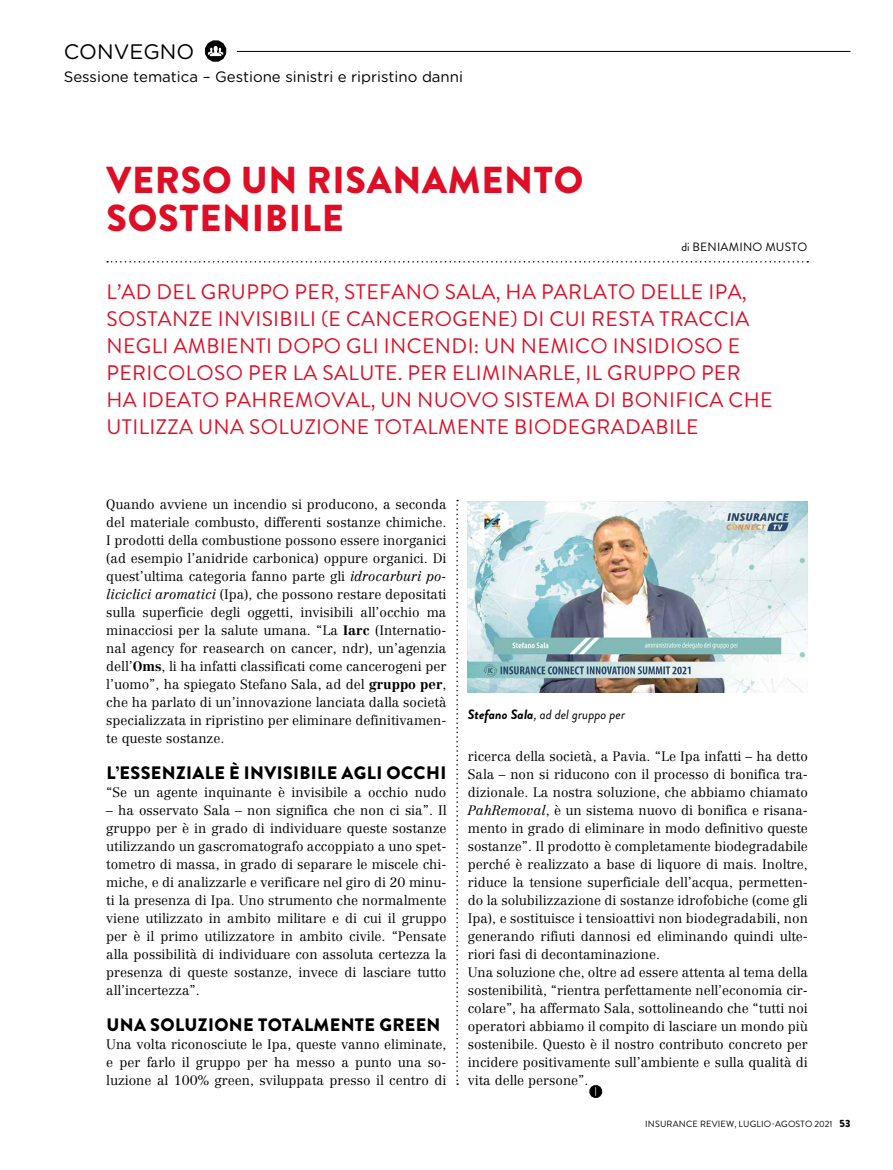
<style>
.page{position:relative;width:893px;height:1170px;background:#fff}
.page>*{position:absolute;margin:0;border:0;box-sizing:border-box;transform-origin:0 0}
.t1{font:900 37.5px/37.5px "Brandon Grotesque";letter-spacing:.02em;color:#de0e26}
.t2{font:21px/27px "Brandon Grotesque";letter-spacing:.02em;color:#de0e26}
.t3{font:21px "Gotham Rounded";color:#000}
.t4{font:900 18px "Brandon Grotesque";letter-spacing:.02em;color:#000}
.t5{font:15px "Gotham Rounded";color:#000}
.t6{font:300 13.5px/18px "Centennial LT Std";color:#000;text-align:justify}
.t7{font:italic 13.5px "Brandon Grotesque";color:#000}
.t8{font:12px "Brandon Grotesque";letter-spacing:.02em;color:#000}
.t9{font:9px "Brandon Grotesque";letter-spacing:.02em;color:#000}
.s1{font-style:italic}
.s2{font-weight:700}
.s3{font-weight:900;font-size:10.5px}
</style>
<div class="page">
<svg style="left:456px;top:500px;width:2px;height:584px"></svg>
<svg style="left:107px;top:261px;width:701px;height:1px"></svg>
<svg style="left:589px;top:1085px;width:13px;height:12px"></svg>
<svg style="left:205px;top:40px;width:21px;height:22px"></svg>
<hr style="left:237px;top:51px;width:613px;height:1px;background:#000">
<img style="left:468px;top:501px;width:340px;height:191px">
<h2 class="t3" style="left:64px;top:37px;width:132px">CONVEGNO</h2>
<p class="t5" style="left:64px;top:66px;width:401px">Sessione tematica – Gestione sinistri e ripristino danni</p>
<h1 class="t1" style="left:107px;top:162px;width:478px">VERSO UN RISANAMENTO<br>SOSTENIBILE</h1>
<p class="t8" style="left:681px;top:238px;width:127px">di BENIAMINO MUSTO</p>
<p class="t2" style="left:106px;top:278px;width:668px">L’AD DEL GRUPPO PER, STEFANO SALA, HA PARLATO DELLE IPA, SOSTANZE INVISIBILI (E CANCEROGENE) DI CUI RESTA TRACCIA NEGLI AMBIENTI DOPO GLI INCENDI: UN NEMICO INSIDIOSO E PERICOLOSO PER LA SALUTE. PER ELIMINARLE, IL GRUPPO PER HA IDEATO PAHREMOVAL, UN NUOVO SISTEMA DI BONIFICA CHE UTILIZZA UNA SOLUZIONE TOTALMENTE BIODEGRADABILE</p>
<p class="t6" style="left:106px;top:495px;width:342px">Quando avviene un incendio si producono, a seconda del materiale combusto, differenti sostanze chimiche.<br>I prodotti della combustione possono essere inorganici (ad esempio l’anidride carbonica) oppure organici. Di quest’ultima categoria fanno parte gli <span class="s1">idrocarburi po&shy;liciclici aromatici</span> (Ipa), che possono restare depositati sulla superficie degli oggetti, invisibili all’occhio ma minacciosi per la salute umana. “La <span class="s2">Iarc</span> (Internatio&shy;nal agency for reasearch on cancer, ndr), un’agenzia dell’<span class="s2">Oms</span>, li ha infatti classificati come cancerogeni per l’uomo”, ha spiegato Stefano Sala, ad del <span class="s2">gruppo per</span>, che ha parlato di un’innovazione lanciata dalla società specializzata in ripristino per eliminare definitivamen&shy;te queste sostanze.</p>
<h3 class="t4" style="left:106px;top:759px;width:341px">L’ESSENZIALE È INVISIBILE AGLI OCCHI</h3>
<p class="t6" style="left:106px;top:783px;width:342px">“Se un agente inquinante è invisibile a occhio nudo</p>
<p class="t6" style="left:106px;top:801px;width:342px">– ha osservato Sala – non significa che non ci sia”. Il gruppo per è in grado di individuare queste sostanze utilizzando un gascromatografo accoppiato a uno spet&shy;tometro di massa, in grado di separare le miscele chi&shy;miche, e di analizzarle e verificare nel giro di 20 minu&shy;ti la presenza di Ipa. Uno strumento che normalmente viene utilizzato in ambito militare e di cui il gruppo per è il primo utilizzatore in ambito civile. “Pensate alla possibilità di individuare con assoluta certezza la presenza di queste sostanze, invece di lasciare tutto all’incertezza”.</p>
<h3 class="t4" style="left:106px;top:1011px;width:336px">UNA SOLUZIONE TOTALMENTE GREEN</h3>
<p class="t6" style="left:106px;top:1035px;width:342px">Una volta riconosciute le Ipa, queste vanno eliminate, e per farlo il gruppo per ha messo a punto una so&shy;luzione al 100% green, sviluppata presso il centro di</p>
<p class="t7" style="left:468px;top:705px;width:159px"><span class="s2">Stefano Sala</span>, ad del gruppo per</p>
<p class="t6" style="left:468px;top:747px;width:342px;text-align:left">ricerca della società, a Pavia. “Le Ipa infatti – ha detto Sala – non si riducono con il processo di bonifica tra&shy;dizionale. La nostra soluzione, che abbiamo chiamato <span class="s1">PahRemoval</span>, è un sistema nuovo di bonifica e risana&shy;mento in grado di eliminare in modo definitivo queste sostanze”. Il prodotto è completamente biodegradabile perché è realizzato a base di liquore di mais. Inoltre, riduce la tensione superficiale dell’acqua, permetten&shy;do la solubilizzazione di sostanze idrofobiche (come gli Ipa), e sostituisce i tensioattivi non biodegradabili, non generando rifiuti dannosi ed eliminando quindi ulte&shy;riori fasi di decontaminazione.<br>Una soluzione che, oltre ad essere attenta al tema della sostenibilità, “rientra perfettamente nell’economia cir&shy;colare”, ha affermato Sala, sottolineando che “tutti noi operatori abbiamo il compito di lasciare un mondo più sostenibile. Questo è il nostro contributo concreto per incidere positivamente sull’ambiente e sulla qualità di vita delle persone”.</p>
<p class="t9" style="left:645px;top:1117px;width:207px">INSURANCE REVIEW, LUGLIO-AGOSTO 2021 <span class="s3">53</span></p>
</div>
